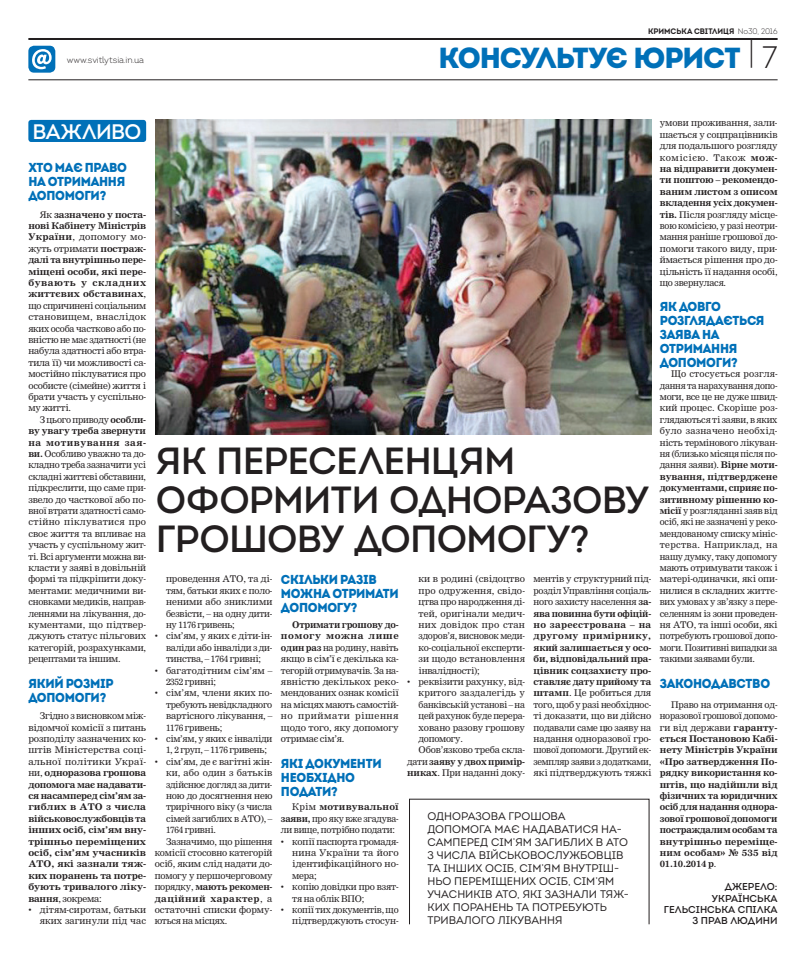
<style>
.page{position:relative;width:806px;height:964px;background:#fff}
.page>*{position:absolute;margin:0;border:0;box-sizing:border-box;transform-origin:0 0}
.t1{font:37.8px/38.9px "Intro Regular Alt";letter-spacing:-.025em;color:#231f20}
.t2{font:29px "Intro Black Alt";letter-spacing:-.055em;color:#0070b8}
.t3{font:21px "Intro Regular Alt";color:#fff}
.t4{font:13px/14px "Intro Black Alt";letter-spacing:-.02em;color:#0070b8;scale:.95 1}
.t5{font:11px/13px "Intro";color:#231f20}
.t6{font:10px/11.4px "Intro Regular Alt";color:#231f20;text-align:right}
.t7{font:9px/11.4px "Nimrod Cyr";letter-spacing:-.02em;color:#231f20;text-align:justify}
.t8{font:700 9px/11.4px "Nimrod Cyr";letter-spacing:-.005em;color:#231f20;text-align:justify}
.t9{font:9px/11.4px "Nimrod Cyr";letter-spacing:-.02em;color:#231f20;text-align:justify;scale:1.04 1}
.t10{font:9px/11.4px "Nimrod Cyr";color:#231f20;text-align:right}
.t11{font:9px/11.4px "Nimrod Cyr";letter-spacing:.01em;color:#231f20}
.t12{font:700 9px "Nimrod Cyr";letter-spacing:-.025em;color:#231f20}
.t13{font:300 9px "Intro";letter-spacing:-.015em;color:#231f20}
.t14{font:9px "Nimrod Cyr";letter-spacing:.015em;color:#231f20}
.t15{font:700 9px "Nimrod Cyr";letter-spacing:.045em;color:#231f20}
.t16{font:8px "Intro Bold Alt";letter-spacing:-.01em;color:#231f20;scale:.96 1}
.s1{font-family:"Intro";font-weight:300}
.s2{font-family:"Intro";font-weight:300;font-size:36.5px;color:#231f20}
.s3{font-family:"Intro";font-weight:300;font-size:31px;color:#231f20}
.s4{font-weight:700}
.s5{font-weight:400}
</style>
<div class="page">
<hr style="left:28px;top:38px;width:749px;height:2px;background:#231f20">
<hr style="left:28px;top:79px;width:749px;height:1px;background:#231f20">
<div style="left:28px;top:46px;width:27px;height:27px;background:#0070b8;border-radius:6px"></div>
<svg style="left:32px;top:49px;width:20px;height:20px"></svg>
<img style="left:156px;top:120px;width:495px;height:314px">
<div style="left:28px;top:120px;width:118px;height:22px;background:#0070b8;border-radius:3px"></div>
<p class="t13" style="left:67px;top:54px;width:79px">www.svitlytsia.in.ua</p>
<p class="t16" style="left:648px;top:26px;width:136px">кримська світлиця <span class="s1">№30, 2016</span></p>
<h2 class="t2" style="left:438px;top:39px;width:340px">КОН СУЛЬТУЄ ЮРИСТ <span class="s2">|</span> <span class="s3">7</span></h2>
<h3 class="t3" style="left:32px;top:118px;width:17px">ВАЖЛ</h3>
<h3 class="t3" style="left:96px;top:118px;width:30px">ИВО</h3>
<h3 class="t4" style="left:28px;top:160px;width:105px">Хто має право на отримання допомоги?</h3>
<p class="t9" style="left:28px;top:208px;width:115px;text-indent:11px">Як <span class="s4">зазначено у поста&shy;нові Кабінету Міністрів України</span>, допомогу мо&shy;жуть отримати <span class="s4">постраж&shy;далі та внутрішньо пере&shy;міщені особи, які пере&shy;бувають у складних життєвих обставинах</span>, що спричинені соціальним становищем, внаслідок яких особа частково або по&shy;вністю не має здатності (не набула здатності або втра&shy;тила її) чи можливості са&shy;мостійно піклуватися про особисте (сімейне) життя і брати участь у суспільно&shy;му житті.</p>
<p class="t7" style="left:28px;top:414px;width:119px;text-indent:11px">З цього приводу <span class="s4">особли&shy;ву увагу треба звернути на мотивування зая&shy;ви.</span> Особливо уважно та до&shy;кладно треба зазначити усі складні життєві обставини, підкреслити, що саме при&shy;звело до часткової або по&shy;вної втрати здатності само&shy;стійно піклуватися про своє життя та впливає на участь у суспільному жит&shy;ті. Всі аргументи можна ви&shy;класти у заяві в довільній формі та підкріпити доку&shy;ментами: медичними ви&shy;сновками медиків, направ&shy;леннями на лікування, до&shy;кументами, що підтвер&shy;джують статус пільгових категорій, розрахунками, рецептами та іншим.</p>
<h3 class="t4" style="left:28px;top:676px;width:90px">Який розмір допомоги?</h3>
<p class="t8" style="left:28px;top:710px;width:119px;text-indent:11px"><span class="s5">Згідно з висновком між&shy;відомчої комісії з питань розподілу зазначених ко&shy;штів Міністерства соці&shy;альної політики Украї&shy;ни,</span> одноразова грошова допомога має надавати&shy;ся насамперед сім’ям за&shy;гиблих в АТО з числа військовослужбовців та інших осіб, сім’ям вну&shy;трішньо переміщених осіб, сім’ям учасників АТО, які зазнали тяж&shy;ких поранень та потре&shy;бують тривалого ліку&shy;вання<span class="s5">, зокрема:</span></p>
<p class="t10" style="left:28px;top:904px;width:119px">• дітям-сиротам, батьки яких загинули під час</p>
<h1 class="t1" style="left:156px;top:441px;width:494px">Як п ереселенцям оформити одноразову грошову допомогу?</h1>
<p class="t7" style="left:166px;top:573px;width:108px">проведення АТО, та ді&shy;тям, батьки яких є поло&shy;неними або зниклими безвісти, – на одну дити&shy;ну 1176 гривень;</p>
<p class="t7" style="left:166px;top:630px;width:108px;text-indent:-11px">• сім’ям, у яких є діти-ін&shy;валіди або інваліди з ди&shy;тинства, – 1764 гривні;</p>
<p class="t11" style="left:166px;top:664px;width:108px;text-indent:-11px">• багатодітним сім’ям –<br>2352 гривні;</p>
<p class="t7" style="left:166px;top:687px;width:108px;text-indent:-11px">• сім’ям, члени яких по&shy;требують невідкладного вартісного лікування, – 1176 гривень;</p>
<p class="t7" style="left:166px;top:733px;width:108px;text-indent:-11px">• сім’ям, у яких є інваліди<br>1, 2 груп, – 1176 гривень;</p>
<p class="t7" style="left:154px;top:756px;width:119px">• сім’ям, де є вагітні жін-</p>
<p class="t11" style="left:166px;top:767px;width:108px">ки, або один з батьків</p>
<p class="t7" style="left:166px;top:778px;width:108px">здійснює догляд за дити-</p>
<p class="t7" style="left:166px;top:790px;width:108px">ною до досягнення нею</p>
<p class="t7" style="left:166px;top:801px;width:108px">трирічного віку (з числа</p>
<p class="t7" style="left:166px;top:813px;width:108px">сімей загиблих в АТО), –</p>
<p class="t7" style="left:166px;top:824px;width:51px">1764 гривні.</p>
<p class="t7" style="left:166px;top:835px;width:108px">Зазначимо, що рішення</p>
<p class="t7" style="left:154px;top:847px;width:119px">комісії стосовно категорій</p>
<p class="t7" style="left:154px;top:858px;width:119px">осіб, яким слід надати до-</p>
<p class="t7" style="left:154px;top:870px;width:119px">помогу у першочерговому</p>
<p class="t8" style="left:154px;top:881px;width:119px"><span class="s5">порядку,</span> мають рекомен-</p>
<p class="t15" style="left:154px;top:893px;width:119px">даційний характер<span class="s5">, а</span></p>
<p class="t10" style="left:154px;top:904px;width:119px">остаточні списки форму-</p>
<p class="t7" style="left:154px;top:915px;width:74px">ються на місцях.</p>
<h3 class="t4" style="left:281px;top:572px;width:125px">Скільки разів можна отримати допомогу?</h3>
<p class="t7" style="left:281px;top:619px;width:119px;text-indent:11px"><span class="s4">Отримати грошову до&shy;помогу можна лише один раз</span> на родину, навіть якщо в сім’ї є декілька ка&shy;тегорій отримувачів. За на&shy;явністю декількох реко&shy;мендованих ознак комісії на місцях мають самостій&shy;но приймати рішення щодо того, яку допомогу отримає сім’я.</p>
<h3 class="t4" style="left:281px;top:756px;width:107px">Які документи необхідно подати?</h3>
<p class="t7" style="left:281px;top:801px;width:119px;text-indent:11px">Крім <span class="s4">мотивувальної заяви,</span> про яку вже згадува&shy;ли вище, потрібно подати:</p>
<p class="t7" style="left:292px;top:835px;width:108px;text-indent:-11px">• копії паспорта громадя&shy;нина України та його ідентифікаційного но&shy;мера;</p>
<p class="t7" style="left:292px;top:881px;width:108px;text-indent:-11px">• копію довідки про взят&shy;тя на облік ВПО;</p>
<p class="t7" style="left:281px;top:904px;width:119px;text-align:right">• копії тих документів, що підтверджують стосун-</p>
<p class="t9" style="left:418px;top:573px;width:104px">ки в родині (свідоцтво про одруження, свідо&shy;цтва про народження ді&shy;тей, оригінали медич&shy;них довідок про стан здоров’я, висновок меди&shy;ко-соціальної експерти&shy;зи щодо встановлення інвалідності);</p>
<p class="t7" style="left:407px;top:676px;width:119px">• реквізити рахунку, від-</p>
<p class="t14" style="left:418px;top:687px;width:108px">критого заздалегідь у</p>
<p class="t7" style="left:418px;top:699px;width:108px">банківській установі – на</p>
<p class="t7" style="left:418px;top:710px;width:108px">цей рахунок буде перера-</p>
<p class="t7" style="left:418px;top:721px;width:108px">ховано разову грошову</p>
<p class="t7" style="left:418px;top:733px;width:46px">допомогу.</p>
<p class="t7" style="left:418px;top:744px;width:108px">Обов’язково треба скла-</p>
<p class="t12" style="left:407px;top:756px;width:119px"><span class="s5">дати</span> заяву у двох примір-</p>
<p class="t7" style="left:407px;top:767px;width:119px"><span class="s4">никах</span>. При наданні доку-</p>
<p class="t7" style="left:533px;top:573px;width:119px">ментів у структурний під&shy;розділ Управління соціаль&shy;ного захисту населення <span class="s4">за&shy;ява повинна бути офіцій&shy;но зареєстрована – на другому примірнику, який залишається у осо&shy;би, відповідальний пра&shy;цівник соцзахисту про&shy;ставляє дату прийому та штамп</span>. Це робиться для того, щоб у разі необхіднос&shy;ті доказати, що ви дійсно подавали саме цю заяву на надання одноразової гро&shy;шової допомоги. Другий ек&shy;земпляр заяви з додатками, які підтверджують тяжкі</p>
<p class="t5" style="left:427px;top:810px;width:197px">одноразова грошова допомога має надаватися на&shy;самперед сім’ям загиблих в АТО<br>з числа військовослужбовців та інших осіб, сім’ям внутріш&shy;ньо переміщених осіб, сім’ям учасників АТО</p>
<p class="t5" style="left:427px;top:888px;width:203px;text-indent:90px">, які зазнали тяж&shy;ких поранень та потребують тривалого лікування</p>
<p class="t7" style="left:659px;top:117px;width:119px">умови проживання, зали&shy;шається у соцпрацівників для подальшого розгляду комісією. Також <span class="s4">мож&shy;на відправити докумен&shy;ти поштою – рекомендо&shy;ваним листом з описом вкладення усіх докумен&shy;тів.</span> Після розгляду місце&shy;вою комісією, у разі неотри&shy;мання раніше грошової до&shy;помоги такого виду, при&shy;ймається рішення про до&shy;цільність її надання особі, що звернулася.</p>
<h3 class="t4" style="left:659px;top:300px;width:112px">Як довго розглядається заява на отримання допомоги?</h3>
<p class="t7" style="left:659px;top:368px;width:119px;text-indent:11px">Що стосується розгля&shy;дання та нарахування допо&shy;моги, все це не дуже швид&shy;кий процес. Скоріше роз&shy;глядаються ті заяви, в яких було зазначено необхід&shy;ність термінового лікуван&shy;ня (близько місяця після по&shy;дання заяви). <span class="s4">Вірне моти&shy;вування, підтверджене документами, сприяє по&shy;зитивному рішенню ко&shy;місії</span> у розгляданні заяв від осіб, які не зазначені у реко&shy;мендованому списку мініс&shy;терства. Наприклад, на нашу думку, таку допомогу мають отримувати також і матері-одиначки, які опи&shy;нилися в складних життє&shy;вих умовах у зв’язку з пере&shy;селенням із зони проведен&shy;ня АТО, та інші особи, які потребують грошової допо&shy;моги. Позитивні випадки за такими заявами були.</p>
<h3 class="t4" style="left:659px;top:676px;width:117px">Законодавство</h3>
<p class="t8" style="left:659px;top:699px;width:119px;text-indent:11px"><span class="s5">Право на отримання од&shy;норазової грошової допомо&shy;ги від держави</span> гаранту&shy;ється Постановою Кабі&shy;нету Міністрів України «Про затвердження По&shy;рядку використання ко&shy;штів, що надійшли від фізичних та юридичних осіб для надання однора&shy;зової грошової допомоги постраждалим особам та внутрішньо переміще&shy;ним особам» № 535 від 01.10.2014 р<span class="s5">.</span></p>
<p class="t6" style="left:663px;top:881px;width:115px">Джерело:<br>Українська гельсінська спілка з п рав люди ни</p>
</div>
